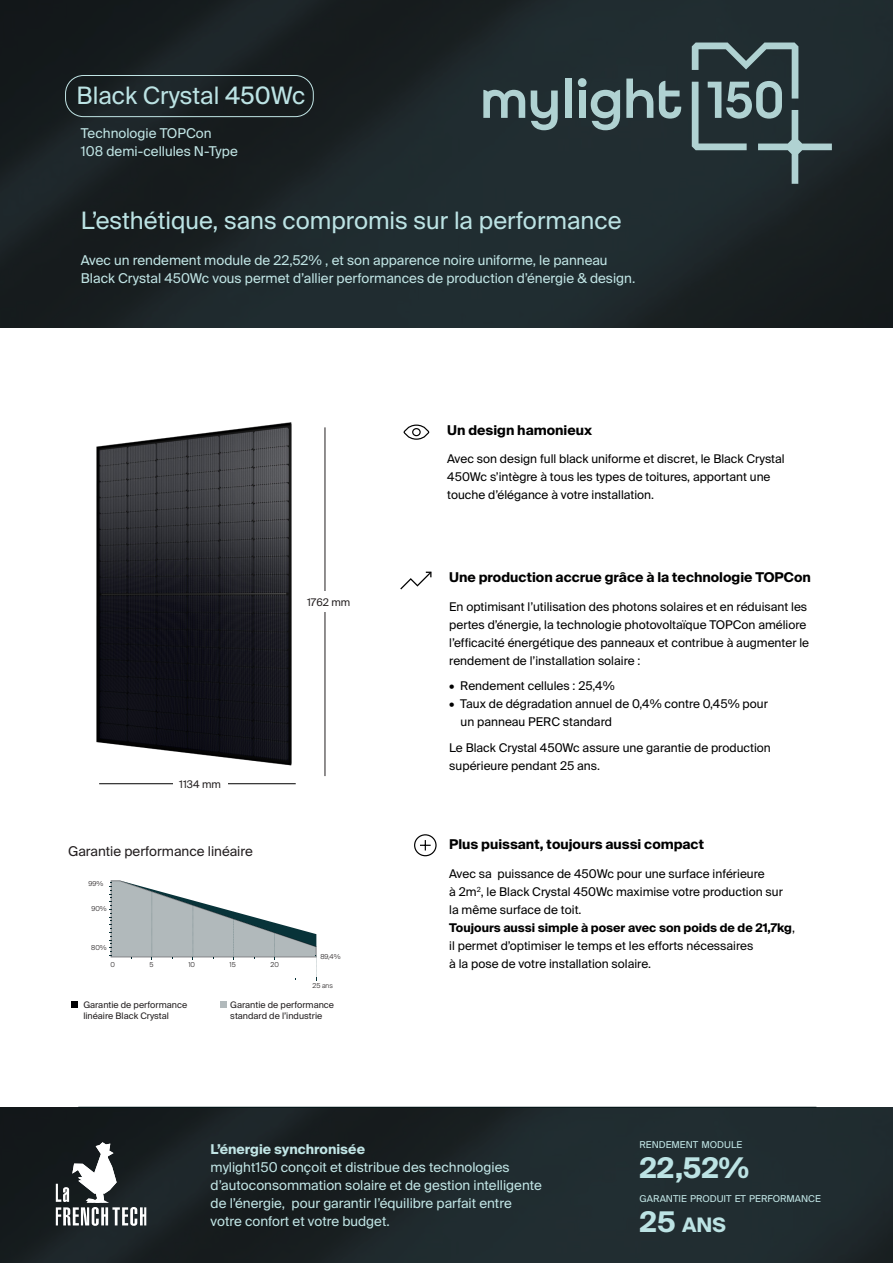
<style>
.page{position:relative;width:893px;height:1263px;background:#fff}
.page>*{position:absolute;margin:0;border:0;box-sizing:border-box;transform-origin:0 0}
.t1{font:700 28.5px "Suisse Intl";color:#bce3e4}
.t2{font:24px "Suisse Intl";color:#bce3e4}
.t3{font:700 19.95px "Suisse Intl";color:#bce3e4}
.t4{font:13.5px "Suisse Intl";color:#c1e5e5}
.t5{font:700 13.5px "Suisse Intl";color:#000001}
.t6{font:13.5px "Suisse Intl";color:#231f20}
.t7{font:700 13.5px "Suisse Intl";color:#c1e5e5}
.t8{font:12px/18px "Suisse Intl";color:#000001}
.t9{font:10.5px "Suisse Intl";color:#231f20}
.t10{font:9.45px "Suisse Intl";color:#c1e5e5}
.t11{font:9px/10.8px "Suisse Intl";color:#231f20}
.t12{font:300 6.75px "Suisse Intl";color:#231f20}
.s1{font-weight:700}
.s2{font-size:28.5px}
</style>
<div class="page">
<img style="left:96px;top:422px;width:229px;height:363px">
<img style="left:0;top:0;width:893px;height:327px">
<svg style="left:692px;top:43px;width:140px;height:141px;background:#415356"></svg>
<svg style="left:483px;top:90px;width:42px;height:28px"></svg>
<svg style="left:531px;top:90px;width:27px;height:40px"></svg>
<div style="left:565px;top:79px;width:7px;height:39px;background:#b0d2d2"></div>
<div style="left:579px;top:90px;width:6px;height:28px;background:#b0d2d2"></div>
<svg style="left:578px;top:78px;width:9px;height:9px"></svg>
<svg style="left:626px;top:79px;width:27px;height:39px"></svg>
<svg style="left:659px;top:81px;width:22px;height:38px"></svg>
<svg style="left:591px;top:90px;width:29px;height:40px"></svg>
<div style="left:65px;top:75px;width:249px;height:42px;border:1px solid #c1e5e5;border-radius:18px"></div>
<svg style="left:400px;top:572px;width:31px;height:17px"></svg>
<svg style="left:414px;top:834px;width:23px;height:23px"></svg>
<img style="left:0;top:1107px;width:893px;height:156px">
<hr style="left:78px;top:1107px;width:738px;height:1px;background:#001315">
<svg style="left:56px;top:1142px;width:90px;height:84px"></svg>
<svg style="left:109px;top:880px;width:208px;height:100px"></svg>
<hr style="left:325px;top:427px;width:1px;height:349px;background:#231f20">
<hr style="left:99px;top:783px;width:197px;height:1px;background:#000">
<div style="left:313px;top:591px;width:28px;height:21px;background:#fff"></div>
<div style="left:173px;top:773px;width:55px;height:21px;background:#fff"></div>
<svg style="left:72px;top:1001px;width:6px;height:6px"></svg>
<svg style="left:220px;top:1001px;width:6px;height:6px"></svg>
<svg style="left:403px;top:424px;width:27px;height:16px"></svg>
<p class="t2" style="left:77px;top:81px;width:230px">Black Crystal 450Wc</p>
<p class="t4" style="left:81px;top:125px;width:132px">Technologie TOPCon</p>
<p class="t4" style="left:81px;top:143px;width:158px">108 demi-cellules N-Type</p>
<p class="t2" style="left:81px;top:207px;width:542px">L’esthétique, sans compromis sur la performance</p>
<p class="t4" style="left:81px;top:252px;width:528px">Avec un rendement module de 22,52% , et son apparence noire uniforme, le panneau</p>
<p class="t4" style="left:81px;top:270px;width:556px">Black Crystal 450Wc vous permet d’allier performances de production d’énergie &amp; design.</p>
<p class="t9" style="left:307px;top:596px;width:45px">1762 mm</p>
<p class="t9" style="left:179px;top:778px;width:44px">1134 mm</p>
<p class="t6" style="left:68px;top:843px;width:186px">Garantie performance linéaire</p>
<p class="t12" style="left:89px;top:879px;width:16px">99%</p>
<p class="t12" style="left:91px;top:905px;width:17px">90%</p>
<p class="t12" style="left:91px;top:944px;width:17px">80%</p>
<p class="t12" style="left:111px;top:960px;width:6px">0</p>
<p class="t12" style="left:149px;top:960px;width:6px">5</p>
<p class="t12" style="left:188px;top:960px;width:8px">10</p>
<p class="t12" style="left:229px;top:960px;width:8px">15</p>
<p class="t12" style="left:270px;top:960px;width:10px">20</p>
<p class="t12" style="left:320px;top:952px;width:22px">89,4%</p>
<p class="t12" style="left:312px;top:981px;width:22px">25 ans</p>
<p class="t11" style="left:83px;top:999px;width:105px">Garantie de performance</p>
<p class="t11" style="left:83px;top:1010px;width:87px">linéaire Black Crystal</p>
<p class="t11" style="left:230px;top:999px;width:105px">Garantie de performance standard de l’industrie</p>
<p class="t5" style="left:447px;top:422px;width:146px">Un design hamonieux</p>
<p class="t8" style="left:447px;top:450px;width:339px">Avec son design full black uniforme et discret, le Black Crystal</p>
<p class="t8" style="left:447px;top:468px;width:325px">450Wc s’intègre à tous les types de toitures, apportant une touche d’élégance à votre installation.</p>
<p class="t5" style="left:449px;top:569px;width:363px">Une production accrue grâce à la technologie TOPCon</p>
<p class="t8" style="left:449px;top:597px;width:359px">En optimisant l’utilisation des photons solaires et en réduisant les</p>
<p class="t8" style="left:449px;top:615px;width:359px">pertes d’énergie, la technologie photovoltaïque TOPCon améliore</p>
<p class="t8" style="left:449px;top:633px;width:361px">l’efficacité énergétique des panneaux et contribue à augmenter le</p>
<p class="t8" style="left:449px;top:651px;width:193px">rendement de l’installation solaire :</p>
<p class="t8" style="left:460px;top:677px;width:156px">Rendement cellules : 25,4%</p>
<p class="t8" style="left:460px;top:695px;width:309px">Taux de dégradation annuel de 0,4% contre 0,45% pour un panneau PERC standard</p>
<p class="t8" style="left:449px;top:738px;width:323px">Le Black Crystal 450Wc assure une garantie de production</p>
<p class="t8" style="left:449px;top:756px;width:152px">supérieure pendant 25 ans.</p>
<p class="t5" style="left:449px;top:836px;width:256px">Plus puissant, toujours aussi compact</p>
<p class="t8" style="left:449px;top:864px;width:347px">Avec sa puissance de 450Wc pour une surface inférieure<br>à 2m<sup>2</sup>, le Black Crystal 450Wc maximise votre production sur la même surface de toit.<br><span class="s1">Toujours aussi simple à poser avec son poids de de 21,7kg</span>, il permet d’optimiser le temps et les efforts nécessaires<br>à la pose de votre installation solaire.</p>
<p class="t7" style="left:211px;top:1141px;width:156px">L’énergie synchronisée</p>
<p class="t4" style="left:211px;top:1159px;width:300px">mylight150 conçoit et distribue des technologies</p>
<p class="t4" style="left:211px;top:1177px;width:333px">d’autoconsommation solaire et de gestion intelligente</p>
<p class="t4" style="left:211px;top:1195px;width:303px">de l’énergie, pour garantir l’équilibre parfait entre</p>
<p class="t4" style="left:211px;top:1213px;width:181px">votre confort et votre budget.</p>
<p class="t10" style="left:639px;top:1139px;width:104px">RENDEMENT MODULE</p>
<p class="t1" style="left:639px;top:1152px;width:112px">22,52%</p>
<p class="t3" style="left:639px;top:1214px;width:88px"><span class="s2">25</span> ANS</p>
<p class="t10" style="left:639px;top:1193px;width:183px">GARANTIE PRODUIT ET PERFORMANCE</p>
</div>
